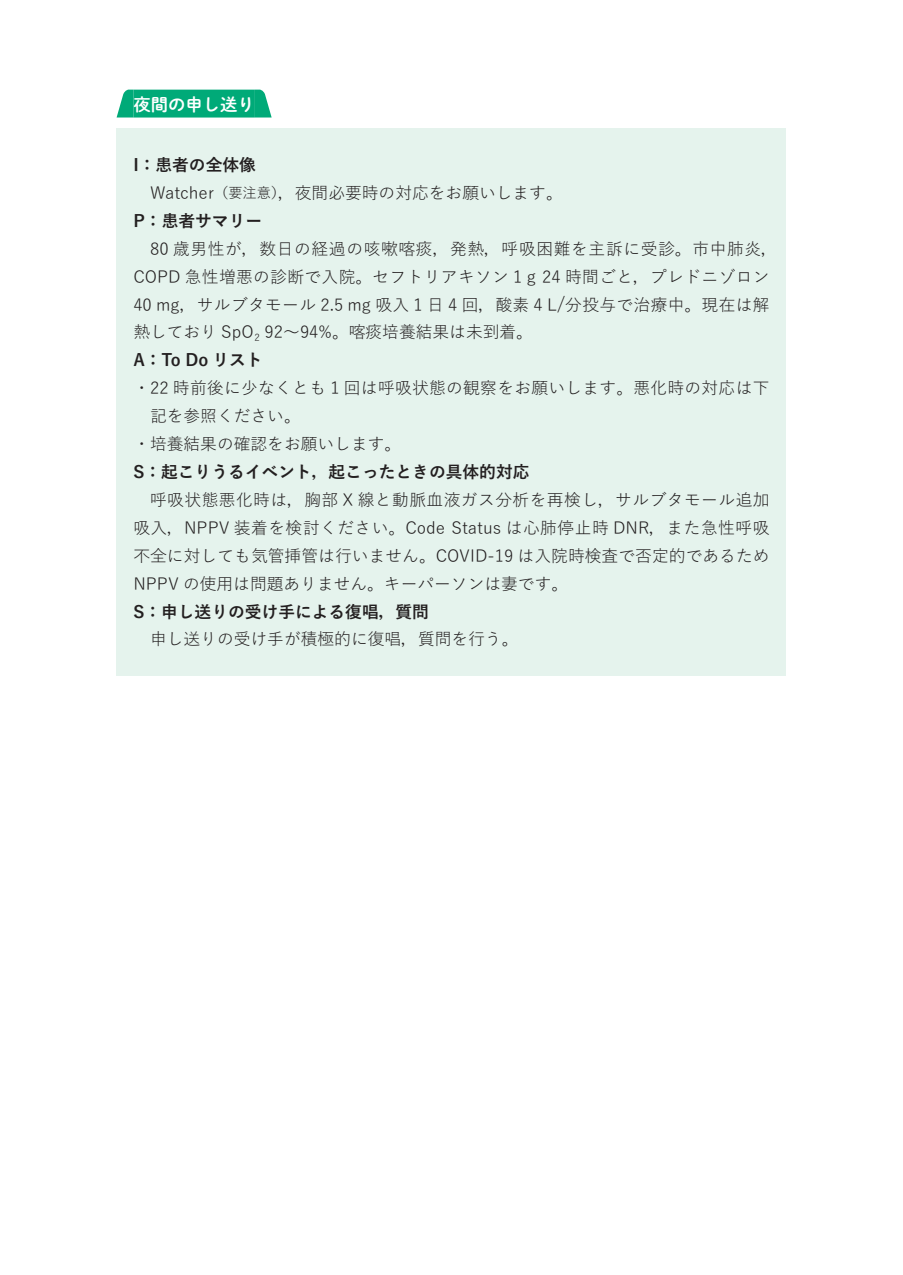
<style>
.page{position:relative;width:903px;height:1275px;background:#fff}
.page>*{position:absolute;margin:0;border:0;box-sizing:border-box;transform-origin:0 0}
.t1{font:17.32px "P Shuei M Go Std N B";color:#fff}
.t2{font:16.8px/27.8px "Yu Go Pr 6 N";letter-spacing:.005em;color:#231f20}
.t3{font:700 16.8px "Yu Go Pr 6 N";color:#231f20}
.s1{font-weight:700}
.s2{font-size:14.17px}
.s3{font-size:18.03px}
</style>
<div class="page">
<div style="left:133px;top:90px;width:122px;height:28px;background:#00aa78"></div>
<div style="left:117px;top:128px;width:669px;height:56px;background:#e5f3ed"></div>
<div style="left:117px;top:184px;width:669px;height:56px;background:#e5f3ed"></div>
<div style="left:117px;top:212px;width:669px;height:156px;background:#e5f3ed"></div>
<div style="left:117px;top:352px;width:669px;height:100px;background:#e5f3ed"></div>
<div style="left:117px;top:435px;width:669px;height:56px;background:#e5f3ed"></div>
<div style="left:117px;top:463px;width:669px;height:156px;background:#e5f3ed"></div>
<div style="left:117px;top:603px;width:669px;height:72px;background:#e5f3ed"></div>
<svg style="left:117px;top:90px;width:16px;height:28px"></svg>
<svg style="left:255px;top:90px;width:17px;height:28px"></svg>
<p class="t1" style="left:133px;top:91px;width:123px">夜間の申し送り</p>
<p class="t2" style="left:133px;top:149px;width:423px"><span class="s1">I：患者の全体像<br></span>　Watcher<span class="s2">（要注意）</span>，夜間必要時の対応をお願いします｡<br><span class="s1">P：患者サマリー</span></p>
<p class="t2" style="left:133px;top:233px;width:646px">　80 歳男性が，数日の経過の咳嗽喀痰，発熱，呼吸困難を主訴に受診｡市中肺炎，COPD 急性増悪の診断で入院。セフトリアキソン 1 g 24 時間ごと，プレドニゾロン40 mg，サルブタモール 2.5 mg 吸入 1 日 4 回，酸素 4 L<span class="s3">/</span>分投与で治療中。現在は解熱しており SpO<sub>2</sub> 92～94%。喀痰培養結果は未到着。<br><span class="s1">A：To Do リスト</span></p>
<p class="t2" style="left:133px;top:372px;width:638px">・22 時前後に少なくとも 1 回は呼吸状態の観察をお願いします。悪化時の対応は下</p>
<p class="t2" style="left:150px;top:400px;width:152px">記を参照ください。</p>
<p class="t2" style="left:133px;top:428px;width:269px">・培養結果の確認をお願いします。</p>
<p class="t3" style="left:133px;top:462px;width:398px">S：起こりうるイベント，起こったときの具体的対応</p>
<p class="t2" style="left:133px;top:484px;width:638px;text-align:justify">　呼吸状態悪化時は，胸部 X 線と動脈血液ガス分析を再検し，サルブタモール追加吸入，NPPV 装着を検討ください。Code Status は心肺停止時 DNR，また急性呼吸不全に対しても気管挿管は行いません。COVID-19 は入院時検査で否定的であるためNPPV の使用は問題ありません。キーパーソンは妻です。</p>
<p class="t3" style="left:133px;top:602px;width:297px">S：申し送りの受け手による復唱，質問</p>
<p class="t2" style="left:133px;top:623px;width:387px">　申し送りの受け手が積極的に復唱，質問を行う。</p>
</div>
